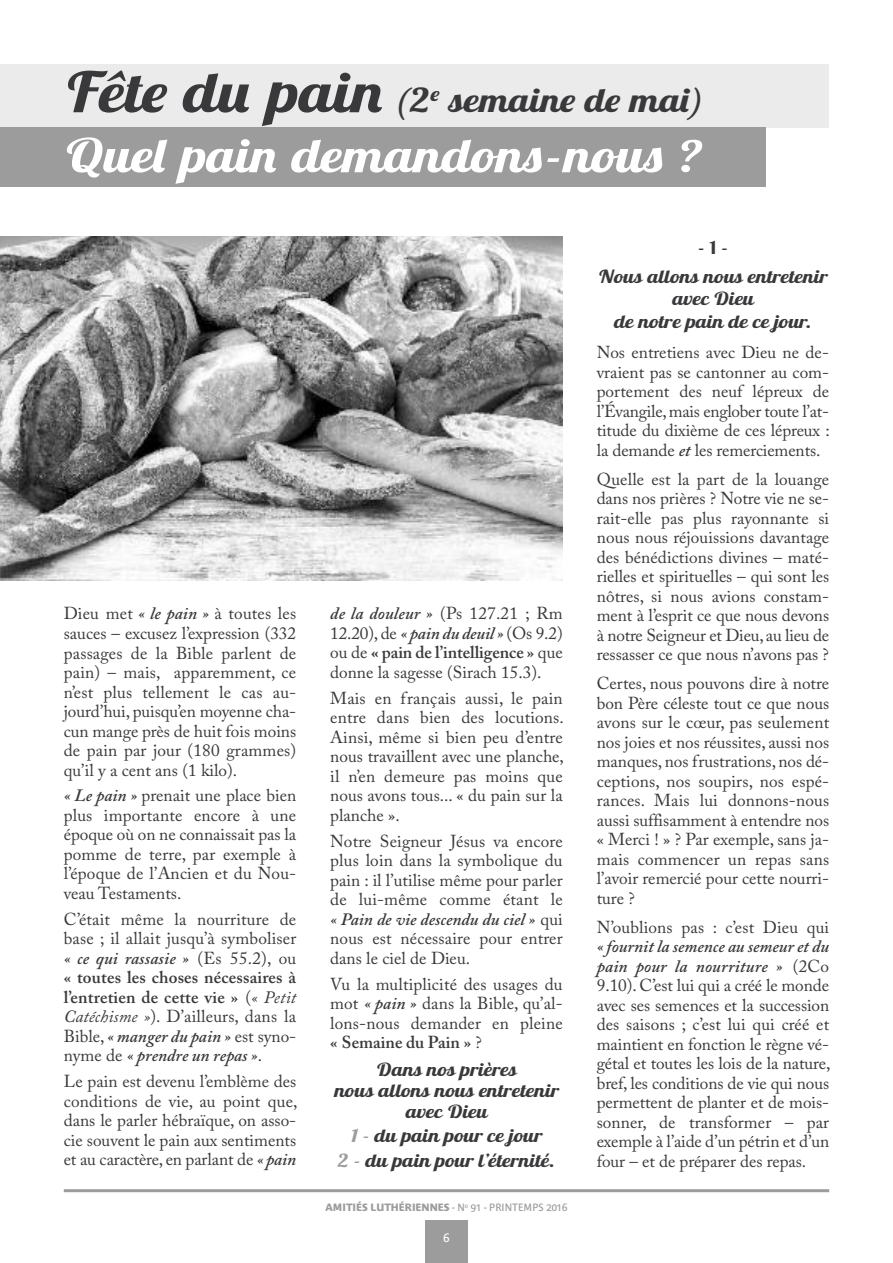
<style>
.page{position:relative;width:893px;height:1263px;background:#fff}
.page>*{position:absolute;margin:0;border:0;box-sizing:border-box;transform-origin:0 0}
.t1{font:italic 700 46.5px "Lobster Two";color:#fff;scale:1.2 1}
.t2{font:italic 700 33px "Lobster Two";color:#39383a;scale:1.2 1}
.t3{font:italic 700 18px/21px "Lobster Two";color:#39383a;text-align:center;scale:1.2 1}
.t4{font:700 18px "Lobster Two";color:#39383a;scale:1.2 1}
.t5{font:17.25px/19.5px "Adobe Caslon Pro";color:#39383a;text-align:justify}
.t6{font:12px "Bienvenue";color:#fff}
.t7{font:700 10.5px "Bienvenue";color:#9c9c9c}
.s1{font-size:55.5px}
.s2{font-weight:600;font-style:italic}
.s3{font-weight:600}
.s4{font-style:italic}
.s5{font-weight:700}
.s6{color:#9c9c9c}
.s7{font-weight:400}
</style>
<div class="page">
<div style="left:425px;top:1220px;width:43px;height:43px;background:#9c9c9c"></div>
<hr style="left:64px;top:1189px;width:765px;height:3px;background:#9c9c9c">
<img style="left:0;top:236px;width:563px;height:345px">
<div style="left:0;top:64px;width:829px;height:64px;background:#ebebeb"></div>
<div style="left:0;top:128px;width:765px;height:59px;background:#9c9c9c"></div>
<h2 class="t2" style="left:64px;top:79px;width:533px"><span class="s1">Fête du pain</span> (2<sup>e</sup> semaine de mai)</h2>
<h1 class="t1" style="left:64px;top:126px;width:532px">Quel pain demandons-nous ?</h1>
<p class="t5" style="left:64px;top:606px;width:234px">Dieu met <span class="s2">« le pain »</span> à toutes les sauces – excusez l’expression (332 passages de la Bible parlent de pain) – mais, apparemment, ce n’est plus tellement le cas au&shy;jourd’hui, puisqu’en moyenne cha&shy;cun mange près de huit fois moins de pain par jour (180 grammes) qu’il y a cent ans (1 kilo).</p>
<p class="t5" style="left:64px;top:788px;width:234px"><span class="s2">« Le pain »</span> prenait une place bien plus importante encore à une époque où on ne connaissait pas la pomme de terre, par exemple à l’époque de l’Ancien et du Nou&shy;veau Testaments.</p>
<p class="t5" style="left:64px;top:911px;width:234px">C’était même la nourriture de base ; il allait jusqu’à symboliser <span class="s2">« ce qui rassasie »</span> (Es 55.2), ou <span class="s3">« toutes les choses nécessaires à l’entretien de cette vie »</span> (<span class="s4">« Petit Catéchisme »</span>). D’ailleurs, dans la Bible, <span class="s2">« manger du pain »</span> est syno&shy;nyme de <span class="s2">« prendre un repas »</span>.</p>
<p class="t5" style="left:64px;top:1074px;width:235px">Le pain est devenu l’emblème des conditions de vie, au point que, dans le parler hébraïque, on asso&shy;cie souvent le pain aux sentiments et au caractère, en parlant de <span class="s2">« pain</span></p>
<p class="t5" style="left:330px;top:606px;width:234px"><span class="s2">de la douleur »</span> (Ps 127.21 ; Rm 12.20), de <span class="s2">« pain du deuil »</span> (Os 9.2) ou de <span class="s5">«</span> <span class="s3">pain de l’intelligence »</span> que donne la sagesse (Sirach 15.3).</p>
<p class="t5" style="left:330px;top:690px;width:235px">Mais en français aussi, le pain entre dans bien des locutions.<br>Ainsi, même si bien peu d’entre nous travaillent avec une planche, il n’en demeure pas moins que nous avons tous... « du pain sur la planche ».</p>
<p class="t5" style="left:330px;top:833px;width:234px">Notre Seigneur Jésus va encore plus loin dans la symbolique du pain : il l’utilise même pour parler de lui-même comme étant le <span class="s2">« Pain de vie descendu du ciel »</span> qui nous est nécessaire pour entrer dans le ciel de Dieu.</p>
<p class="t5" style="left:330px;top:976px;width:234px">Vu la multiplicité des usages du mot <span class="s2">« pain »</span> dans la Bible, qu’al&shy;lons-nous demander en pleine <span class="s3">« Semaine du Pain »</span> ?</p>
<p class="t3" style="left:334px;top:1058px;width:189px">Dans nos prières<br>nous allons nous entretenir avec Dieu</p>
<p class="t3" style="left:338px;top:1123px;width:183px;line-height:24.6px"><span class="s6">1 -</span> du pain pour ce jour<br><span class="s6">2 -</span> du pain pour l’éternité.</p>
<p class="t7" style="left:326px;top:1201px;width:243px">AMITIÉS LUTHÉRIENNES <span class="s7">- N</span><sup>o</sup> <span class="s7">91 - PRINTEMPS 2016</span></p>
<p class="t6" style="left:443px;top:1230px;width:7px">6</p>
<p class="t4" style="left:698px;top:236px;width:27px">-1-</p>
<p class="t3" style="left:598px;top:265px;width:193px;line-height:22.5px">Nous allons nous entretenir avec Dieu<br>de notre pain de ce jour.</p>
<p class="t5" style="left:597px;top:345px;width:234px">Nos entretiens avec Dieu ne de&shy;vraient pas se cantonner au com&shy;portement des neuf lépreux de l’Évangile,mais englober toute l’at&shy;titude du dixième de ces lépreux : la demande <span class="s2">et</span> les remerciements.</p>
<p class="t5" style="left:597px;top:471px;width:234px">Quelle est la part de la louange dans nos prières ? Notre vie ne se&shy;rait-elle pas plus rayonnante si nous nous réjouissions davantage des bénédictions divines – maté&shy;rielles et spirituelles – qui sont les nôtres, si nous avions constam&shy;ment à l’esprit ce que nous devons à notre Seigneur et Dieu, au lieu de ressasser ce que nous n’avons pas ?</p>
<p class="t5" style="left:597px;top:676px;width:234px">Certes, nous pouvons dire à notre bon Père céleste tout ce que nous avons sur le cœur, pas seulement nos joies et nos réussites, aussi nos manques, nos frustrations, nos dé&shy;ceptions, nos soupirs, nos espé&shy;rances. Mais lui donnons-nous aussi suffisamment à entendre nos « Merci ! » ? Par exemple, sans ja&shy;mais commencer un repas sans l’avoir remercié pour cette nourri&shy;ture ?</p>
<p class="t5" style="left:597px;top:919px;width:234px">N’oublions pas : c’est Dieu qui</p>
<p class="t5" style="left:597px;top:938px;width:235px"><span class="s2">«fournit la semence au semeuret du pain pour la nourriture »</span> (2Co 9.10).C’est lui qui a créé le monde avec ses semences et la succession des saisons ; c’est lui qui créé et maintient en fonction le règne vé&shy;gétal et toutes les lois de la nature, bref, les conditions de vie qui nous permettent de planter et de mois&shy;sonner, de transformer – par exemple à l’aide d’un pétrin et d’un four – et de préparer des repas.</p>
</div>
